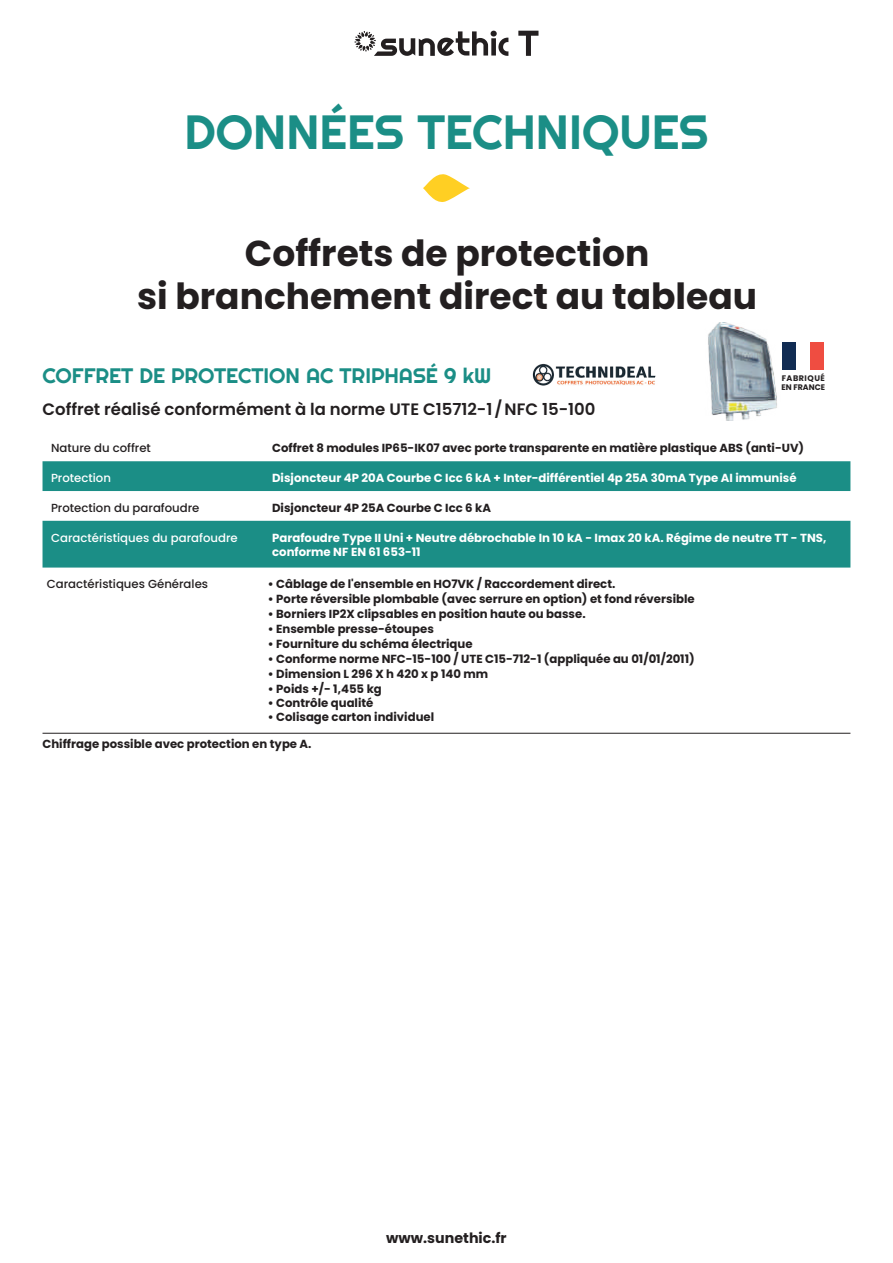
<style>
.page{position:relative;width:893px;height:1263px;background:#fff}
.page>*{position:absolute;margin:0;border:0;box-sizing:border-box;transform-origin:0 0}
.t1{font:48px "Righteous";color:#1b8e86}
.t2{font:700 36px/43.3px "Poppins";color:#231f20;text-align:center}
.t3{font:21px "Righteous";color:#1b8e86}
.t4{font:600 16.5px "Poppins";color:#231f20}
.t5{font:700 14.25px "Poppins";color:#231f20}
.t6{font:700 11.7px "Poppins";color:#231f20}
.t7{font:700 11.7px/14.1px "Poppins";color:#fff}
.t8{font:500 11.7px "Poppins";color:#231f20}
.t9{font:500 11.7px "Poppins";color:#fff}
.t10{font:700 8.1px/9.1px "Poppins";letter-spacing:.06em;color:#231f20}
</style>
<div class="page">
<img style="left:708px;top:323px;width:69px;height:97px">
<svg style="left:43px;top:461px;width:807px;height:107px;fill:#1b8e86"></svg>
<svg style="left:423px;top:174px;width:47px;height:28px"></svg>
<svg style="left:354px;top:31px;width:154px;height:25px"></svg>
<svg style="left:518px;top:31px;width:20px;height:25px"></svg>
<hr style="left:43px;top:733px;width:807px;height:1px;background:#231f20">
<img style="left:532px;top:363px;width:124px;height:23px">
<div style="left:782px;top:343px;width:14px;height:27px;background:#112c53"></div>
<div style="left:810px;top:343px;width:14px;height:27px;background:#ef4d41"></div>
<h1 class="t1" style="left:185px;top:102px;width:525px">DONNÉES TECHNIQUES</h1>
<h2 class="t2" style="left:137px;top:232px;width:621px">Coffrets de protection<br>si branchement direct au tableau</h2>
<h3 class="t3" style="left:43px;top:362px;width:450px">COFFRET DE PROTECTION AC TRIPHASÉ 9 kW</h3>
<p class="t10" style="left:782px;top:374px;width:45px">FABRIQUÉ<br>EN FRANCE</p>
<h3 class="t4" style="left:43px;top:399px;width:555px">Coffret réalisé conformément à la norme UTE C15712-1 /NFC 15-100</h3>
<p class="t8" style="left:51px;top:441px;width:101px">Nature du coffret</p>
<p class="t6" style="left:272px;top:441px;width:534px">Coffret 8 modules IP65-IK07 avec porte transparente en matière plastique ABS (anti-UV)</p>
<p class="t9" style="left:51px;top:471px;width:62px">Protection</p>
<p class="t7" style="left:272px;top:471px;width:526px">Disjoncteur 4P 20A Courbe C Icc 6 kA + Inter-différentiel 4p 25A 30mA Type AI immunisé</p>
<p class="t8" style="left:51px;top:501px;width:150px">Protection du parafoudre</p>
<p class="t6" style="left:272px;top:501px;width:220px">Disjoncteur 4P 25A Courbe C Icc 6 kA</p>
<p class="t9" style="left:51px;top:531px;width:188px">Caractéristiques du parafoudre</p>
<p class="t7" style="left:272px;top:530px;width:556px">Parafoudre Type II Uni + Neutre débrochable In 10 kA - Imax 20 kA. Régime de neutre TT - TNS, conforme NF EN 61 653-11</p>
<p class="t8" style="left:47px;top:577px;width:163px">Caractéristiques Générales</p>
<p class="t6" style="left:268px;top:577px;width:349px">• Câblage de l'ensemble en HO7VK / Raccordement direct.</p>
<p class="t6" style="left:268px;top:592px;width:428px">• Porte réversible plombable (avec serrure en option) et fond réversible</p>
<p class="t6" style="left:268px;top:607px;width:319px">• Borniers IP2X clipsables en position haute ou basse.</p>
<p class="t6" style="left:268px;top:622px;width:167px">• Ensemble presse-étoupes</p>
<p class="t6" style="left:268px;top:637px;width:206px">• Fourniture du schéma électrique</p>
<p class="t6" style="left:268px;top:652px;width:428px">• Conforme norme NFC-15-100 / UTE C15-712-1 (appliquée au 01/01/2011)</p>
<p class="t6" style="left:268px;top:667px;width:222px">• Dimension L 296 X h 420 x p 140 mm</p>
<p class="t6" style="left:268px;top:682px;width:115px">• Poids +/- 1,455 kg</p>
<p class="t6" style="left:268px;top:696px;width:107px">• Contrôle qualité</p>
<p class="t6" style="left:268px;top:710px;width:168px">• Colisage carton individuel</p>
<p class="t6" style="left:43px;top:737px;width:271px">Chiffrage possible avec protection en type A.</p>
<p class="t5" style="left:386px;top:1230px;width:122px">www.sunethic.fr</p>
</div>
